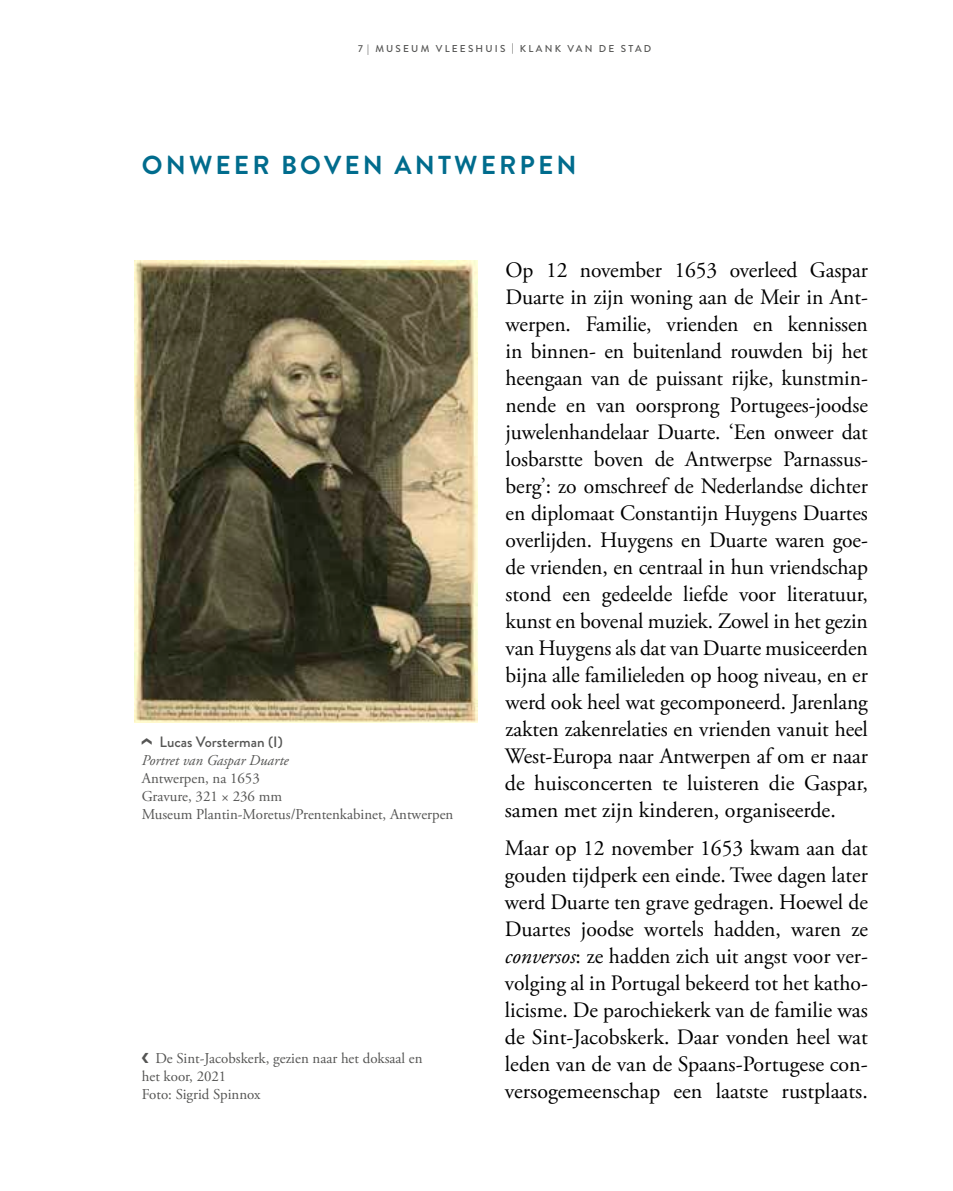
<style>
.page{position:relative;width:953px;height:1191px;background:#fff}
.page>*{position:absolute;margin:0;border:0;box-sizing:border-box;transform-origin:0 0}
.t1{font:700 26px "Brandon Grotesque";letter-spacing:.12em;color:#006c8d}
.t2{font:22px/27px "Adobe Garamond Pro";color:#000;text-align:justify}
.t3{font:15px/18px "Adobe Garamond Pro";color:#555554}
.t4{font:italic 15px "Adobe Garamond Pro";color:#555554}
.t5{font:500 15px "Brandon Grotesque";color:#555554}
.t6{font:500 10px "Brandon Grotesque";letter-spacing:.22em;color:#555554}
.s1{font-style:italic}
</style>
<div class="page">
<img style="left:134px;top:261px;width:343px;height:461px">
<p class="t6" style="left:358px;top:41px;width:295px">7 | MUSEUM VLEESHUIS | KLANK VAN DE STAD</p>
<p class="t1" style="left:142px;top:147px;width:436px">ONWEER BOVEN ANTWERPEN</p>
<p class="t5" style="left:160px;top:731px;width:125px">Lucas Vorsterman (I)</p>
<p class="t4" style="left:142px;top:751px;width:148px">Portret van Gaspar Duarte</p>
<p class="t3" style="left:142px;top:770px;width:313px">Antwerpen, na 1653<br>Gravure, 321 × 236 mm<br>Museum Plantin-Moretus/Prentenkabinet, Antwerpen</p>
<p class="t3" style="left:142px;top:1050px;width:282px;text-indent:14px">De Sint-Jacobskerk, gezien naar het doksaal en het koor, 2021<br>Foto: Sigrid Spinnox</p>
<p class="t2" style="left:505px;top:257px;width:365px">Op 12 november 1653 overleed Gaspar Duarte in zijn woning aan de Meir in Ant&shy;werpen. Familie, vrienden en kennissen in binnen- en buitenland rouwden bij het heengaan van de puissant rijke, kunstmin&shy;nende en van oorsprong Portugees-joodse juwelenhandelaar Duarte. ‘Een onweer dat losbarstte boven de Antwerpse Parnassus&shy;berg’: zo omschreef de Nederlandse dichter en diplomaat Constantijn Huygens Duartes overlijden. Huygens en Duarte waren goe&shy;de vrienden, en centraal in hun vriendschap stond een gedeelde liefde voor literatuur, kunst en bovenal muziek. Zowel in het gezin van Huygens als dat van Duarte musiceerden bijna alle familieleden op hoog niveau, en er werd ook heel wat gecomponeerd. Jarenlang zakten zakenrelaties en vrienden vanuit heel West-Europa naar Antwerpen af om er naar de huisconcerten te luisteren die Gaspar, samen met zijn kinderen, organiseerde.</p>
<p class="t2" style="left:505px;top:835px;width:364px">Maar op 12 november 1653 kwam aan dat gouden tijdperk een einde. Twee dagen later werd Duarte ten grave gedragen. Hoewel de Duartes joodse wortels hadden, waren ze <span class="s1">conversos</span>: ze hadden zich uit angst voor ver&shy;volging al in Portugal bekeerd tot het katho&shy;licisme. De parochiekerk van de familie was de Sint-Jacobskerk. Daar vonden heel wat leden van de van de Spaans-Portugese con&shy;versogemeenschap een laatste rustplaats.</p>
</div>
